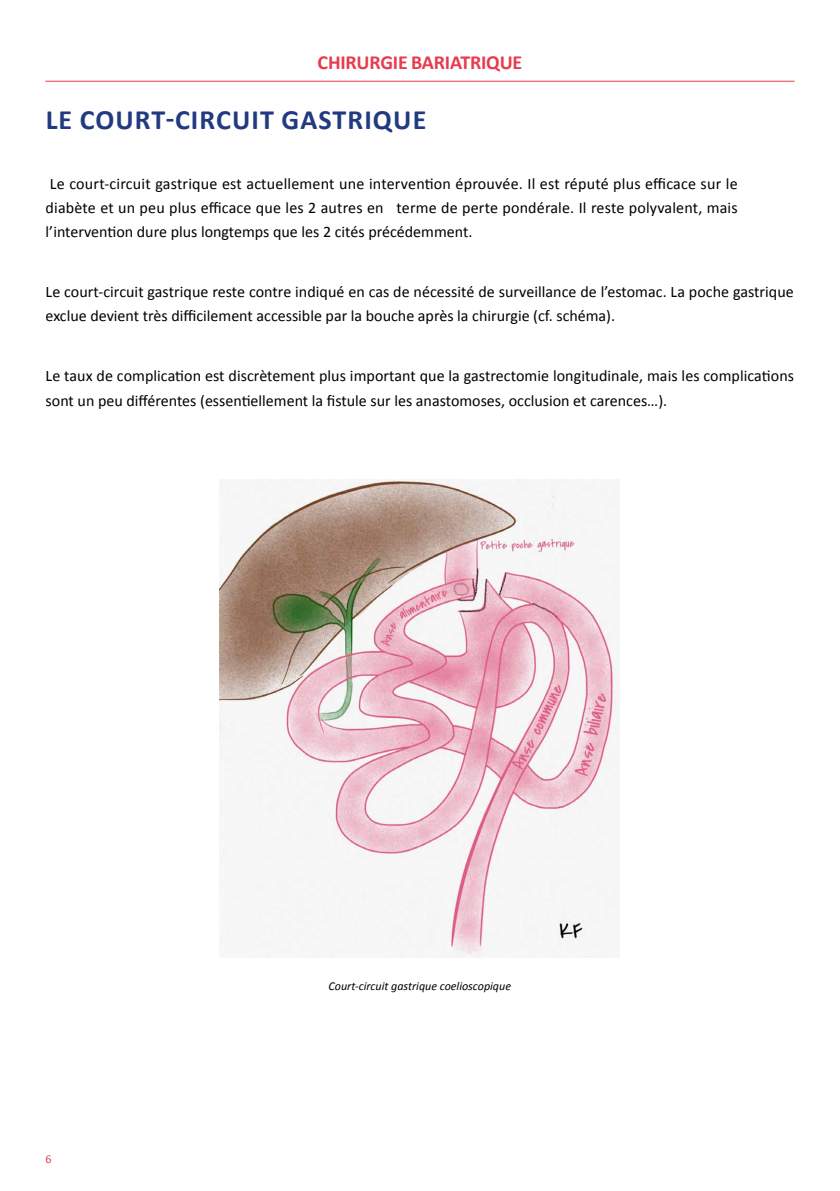
<style>
.page{position:relative;width:840px;height:1191px;background:#fff}
.page>*{position:absolute;margin:0;border:0;box-sizing:border-box;transform-origin:0 0}
.t1{font:700 28px "Calibri";letter-spacing:.04em;color:#213a80}
.t2{font:700 20px "Calibri";letter-spacing:-.01em;color:#e83c4e}
.t3{font:16px/24px "Calibri";color:#000}
.t4{font:italic 12px "Calibri";color:#000}
.t5{font:12px "Calibri";color:#e83c4e}
</style>
<div class="page">
<hr style="left:45px;top:81px;width:749px;height:1px;background:#e83c4e">
<img style="left:220px;top:479px;width:399px;height:478px">
<p class="t2" style="left:317px;top:49px;width:206px">CHIRURGIE BARIATRIQUE</p>
<h1 class="t1" style="left:46px;top:100px;width:382px">LE COURT-CIRCUIT GASTRIQUE</h1>
<p class="t3" style="left:46px;top:172px;width:693px;text-align:justify">Le court-circuit gastrique est actuellement une intervention éprouvée. Il est réputé plus efficace sur le diabète et un peu plus efficace que les 2 autres en terme de perte pondérale. Il reste polyvalent, mais l’intervention dure plus longtemps que les 2 cités précédemment.</p>
<p class="t3" style="left:46px;top:280px;width:749px">Le court-circuit gastrique reste contre indiqué en cas de nécessité de surveillance de l’estomac. La poche gastrique exclue devient très difficilement accessible par la bouche après la chirurgie (cf. schéma).</p>
<p class="t3" style="left:46px;top:364px;width:749px">Le taux de complication est discrètement plus important que la gastrectomie longitudinale, mais les complications sont un peu différentes (essentiellement la fistule sur les anastomoses, occlusion et carences…).</p>
<p class="t5" style="left:45px;top:1150px;width:8px">6</p>
<p class="t4" style="left:328px;top:978px;width:184px">Court-circuit gastrique coelioscopique</p>
</div>
